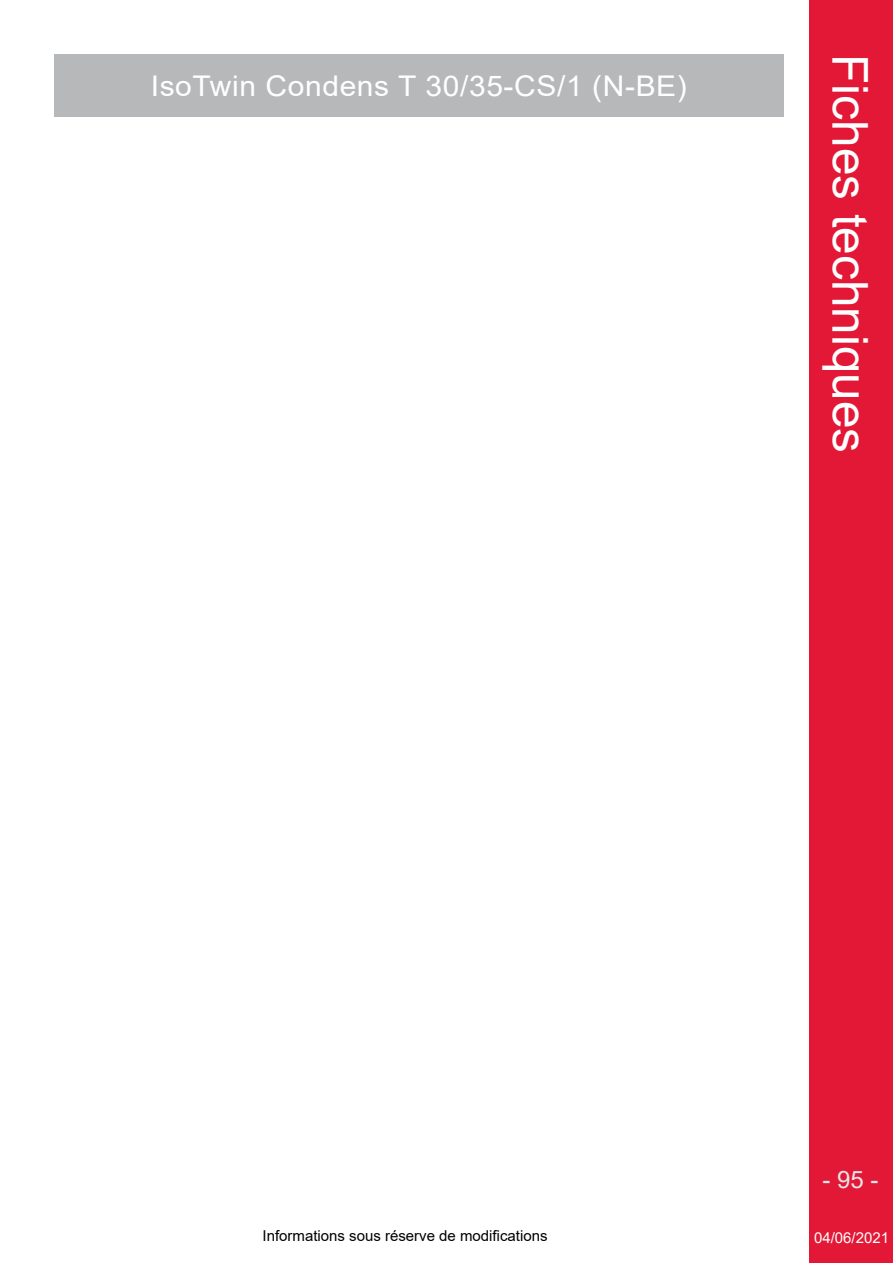
<style>
.page{position:relative;width:893px;height:1263px;background:#fff}
.page>*{position:absolute;margin:0;border:0;box-sizing:border-box;transform-origin:0 0}
.t1{font:49.5px "Arial";color:#fff}
.t2{font:28.5px "Arial";letter-spacing:.02em;color:#fff;scale:1.05 1}
.t3{font:24px "Arial";color:#e6e7e8}
.t4{font:15px "Arial";color:#000}
.t5{font:15px "Arial";color:#fff}
</style>
<div class="page">
<div style="left:54px;top:54px;width:730px;height:63px;background:#b6b8ba"></div>
<div style="left:809px;top:0;width:84px;height:1263px;background:#e31837"></div>
<h2 class="t2" style="left:151px;top:67px;width:512px">IsoTwin Condens T 30/35-CS/1 (N-BE)</h2>
<h1 class="t1" style="left:884px;top:54px;width:400px;rotate:90deg">Fiches techniques</h1>
<h3 class="t3" style="left:822px;top:1163px;width:58px">- 95 -</h3>
<p class="t4" style="left:262px;top:1226px;width:287px">Informations sous réserve de modifications</p>
<p class="t5" style="left:814px;top:1227px;width:77px">04/06/2021</p>
</div>
